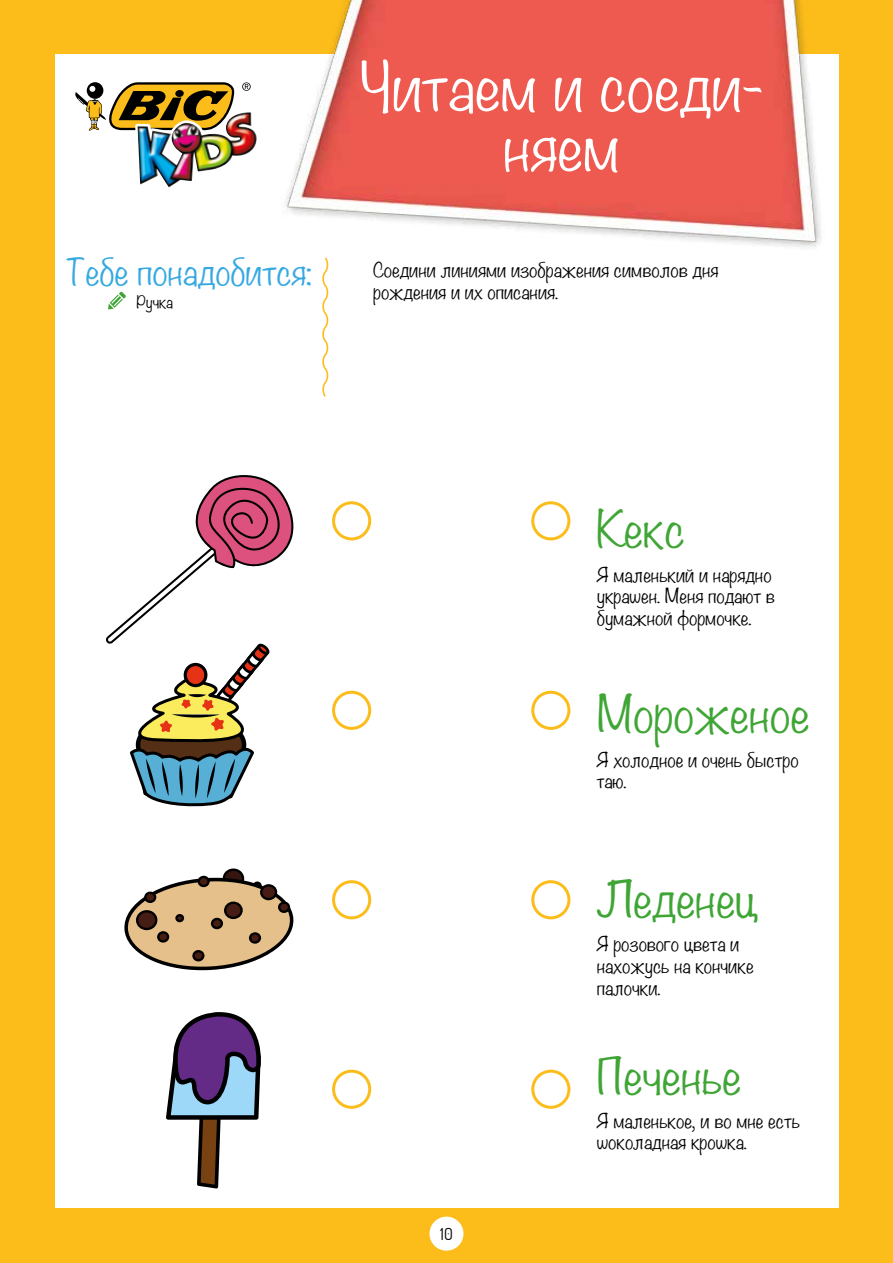
<style>
.page{position:relative;width:893px;height:1263px;background:#fcbd1b}
.page>*{position:absolute;margin:0;border:0;box-sizing:border-box;transform-origin:0 0}
.t1{font:300 60px/60px "Noteworthy";color:#fff;text-align:center}
.t2{font:300 45px "Noteworthy";color:#3fa535}
.t3{font:300 33px "Noteworthy";color:#36a9e1}
.t4{font:300 18px/21.6px "Noteworthy";color:#000}
.t5{font:16.5px "Dosis";color:#000}
.t6{font:300 15px "Noteworthy";color:#000}
</style>
<div class="page">
<div style="left:55px;top:55px;width:783px;height:1153px;background:#fff"></div>
<div style="left:429px;top:1216px;width:34px;height:35px;background:#fff;border-radius:50%"></div>
<img style="left:282px;top:0;width:543px;height:247px">
<svg style="left:75px;top:82px;width:176px;height:53px"></svg>
<img style="left:138px;top:112px;width:119px;height:76px">
<svg style="left:322px;top:257px;width:7px;height:140px"></svg>
<svg style="left:108px;top:292px;width:18px;height:17px"></svg>
<div style="left:332px;top:501px;width:39px;height:39px;border:3px solid #fcbd1b;border-radius:50%"></div>
<div style="left:531px;top:501px;width:39px;height:39px;border:3px solid #fcbd1b;border-radius:50%"></div>
<div style="left:332px;top:691px;width:39px;height:39px;border:3px solid #fcbd1b;border-radius:50%"></div>
<div style="left:531px;top:691px;width:39px;height:39px;border:3px solid #fcbd1b;border-radius:50%"></div>
<div style="left:332px;top:880px;width:39px;height:39px;border:3px solid #fcbd1b;border-radius:50%"></div>
<div style="left:531px;top:880px;width:39px;height:39px;border:3px solid #fcbd1b;border-radius:50%"></div>
<div style="left:332px;top:1070px;width:39px;height:39px;border:3px solid #fcbd1b;border-radius:50%"></div>
<div style="left:531px;top:1070px;width:39px;height:39px;border:3px solid #fcbd1b;border-radius:50%"></div>
<svg style="left:124px;top:868px;width:170px;height:103px"></svg>
<svg style="left:166px;top:1012px;width:95px;height:176px"></svg>
<svg style="left:106px;top:475px;width:188px;height:332px"></svg>
<h1 class="t1" style="left:359px;top:55px;width:405px">Читаем и соеди&shy;няем</h1>
<h3 class="t3" style="left:66px;top:243px;width:248px">Тебе понадобится:</h3>
<p class="t4" style="left:373px;top:259px;width:347px">Соедини линиями изображения символов дня рождения и их описания.</p>
<p class="t6" style="left:136px;top:288px;width:38px">Ручка</p>
<h2 class="t2" style="left:597px;top:490px;width:90px">Кекс</h2>
<p class="t4" style="left:597px;top:563px;width:180px">Я маленький и нарядно украшен. Меня подают в бумажной формочке.</p>
<h2 class="t2" style="left:597px;top:675px;width:214px">Мороженое</h2>
<p class="t4" style="left:597px;top:748px;width:203px">Я холодное и очень быстро таю.</p>
<h2 class="t2" style="left:597px;top:860px;width:162px">Леденец</h2>
<p class="t4" style="left:597px;top:933px;width:158px">Я розового цвета и нахожусь на кончике палочки.</p>
<p class="t5" style="left:440px;top:1223px;width:14px">10</p>
<h2 class="t2" style="left:597px;top:1036px;width:146px">Печенье</h2>
<p class="t4" style="left:597px;top:1109px;width:205px">Я маленькое, и во мне есть шоколадная крошка.</p>
</div>
